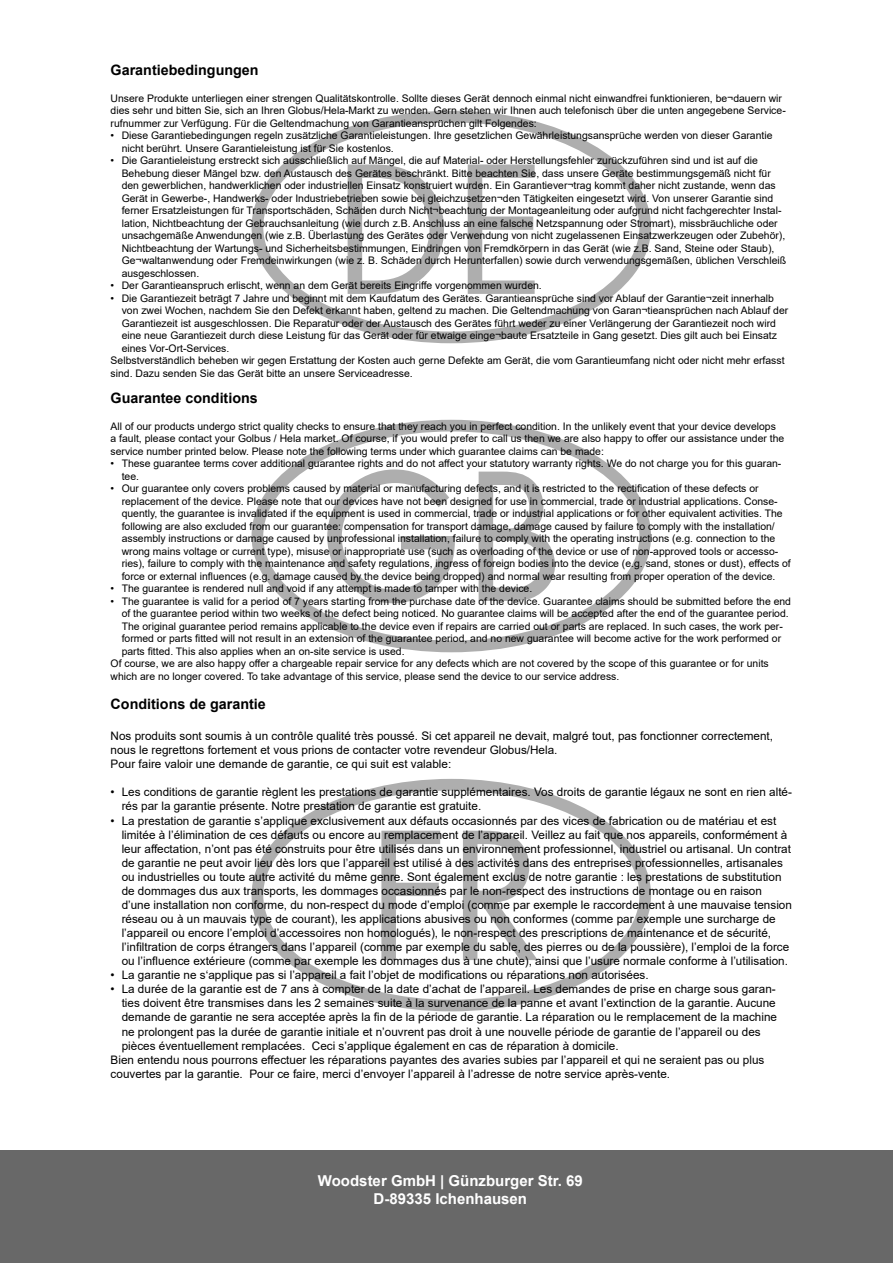
<style>
.page{position:relative;width:893px;height:1263px;background:#fff}
.page>*{position:absolute;margin:0;border:0;box-sizing:border-box;transform-origin:0 0}
.t1{font:193.95px/307px "Futura Boo";color:#000}
.t2{font:700 15px "Arial";color:#fff}
.t3{font:700 14.25px "Arial";color:#000}
.t4{font:11.7px/14.1px "Arial";color:#000}
.t5{font:10.35px/12.5px "Arial";color:#000}
</style>
<div class="page">
<div style="left:0;top:1150px;width:893px;height:113px;background:#686868"></div>
<div style="left:252px;top:111px;width:399px;height:232px;border:12px solid #000;border-radius:50%"></div>
<div style="left:252px;top:420px;width:399px;height:232px;border:12px solid #000;border-radius:50%"></div>
<div style="left:252px;top:779px;width:399px;height:232px;border:12px solid #000;border-radius:50%"></div>
<p class="t3" style="left:111px;top:60px;width:150px">Garantiebedingungen</p>
<p class="t5" style="left:111px;top:92px;width:677px">Unsere Produkte unterliegen einer strengen Qualitätskontrolle. Sollte dieses Gerät dennoch einmal nicht einwandfrei funktionieren, be¬dauern wir dies sehr und bitten Sie, sich an Ihren Globus/Hela-Markt zu wenden. Gern stehen wir Ihnen auch telefonisch über die unten angegebene Service&shy;rufnummer zur Verfügung. Für die Geltendmachung von Garantieansprüchen gilt Folgendes:</p>
<p class="t5" style="left:122px;top:129px;width:652px;text-indent:-11px">• Diese Garantiebedingungen regeln zusätzliche Garantieleistungen. Ihre gesetzlichen Gewährleistungsansprüche werden von dieser Garantie nicht berührt. Unsere Garantieleistung ist für Sie kostenlos.</p>
<p class="t5" style="left:122px;top:154px;width:666px;text-indent:-11px">• Die Garantieleistung erstreckt sich ausschließlich auf Mängel, die auf Material- oder Herstellungsfehler zurückzuführen sind und ist auf die Behebung dieser Mängel bzw. den Austausch des Gerätes beschränkt. Bitte beachten Sie, dass unsere Geräte bestimmungsgemäß nicht für den gewerblichen, handwerklichen oder industriellen Einsatz konstruiert wurden. Ein Garantiever¬trag kommt daher nicht zustande, wenn das Gerät in Gewerbe-, Handwerks- oder Industriebetrieben sowie bei gleichzusetzen¬den Tätigkeiten eingesetzt wird. Von unserer Garantie sind ferner Ersatzleistungen für Transportschäden, Schäden durch Nicht¬beachtung der Montageanleitung oder aufgrund nicht fachgerechter Instal&shy;lation, Nichtbeachtung der Gebrauchsanleitung (wie durch z.B. Anschluss an eine falsche Netzspannung oder Stromart), missbräuchliche oder unsachgemäße Anwendungen (wie z.B. Überlastung des Gerätes oder Verwendung von nicht zugelassenen Einsatzwerkzeugen oder Zubehör), Nichtbeachtung der Wartungs- und Sicherheitsbestimmungen, Eindringen von Fremdkörpern in das Gerät (wie z.B. Sand, Steine oder Staub), Ge¬waltanwendung oder Fremdeinwirkungen (wie z. B. Schäden durch Herunterfallen) sowie durch verwendungsgemäßen, üblichen Verschleiß ausgeschlossen.</p>
<p class="t5" style="left:111px;top:279px;width:433px">• Der Garantieanspruch erlischt, wenn an dem Gerät bereits Eingriffe vorgenommen wurden.</p>
<p class="t5" style="left:111px;top:292px;width:665px">• Die Garantiezeit beträgt 7 Jahre und beginnt mit dem Kaufdatum des Gerätes. Garantieansprüche sind vor Ablauf der Garantie¬zeit innerhalb</p>
<p class="t5" style="left:122px;top:304px;width:668px">von zwei Wochen, nachdem Sie den Defekt erkannt haben, geltend zu machen. Die Geltendmachung von Garan¬tieansprüchen nach Ablauf der</p>
<p class="t5" style="left:122px;top:317px;width:656px">Garantiezeit ist ausgeschlossen. Die Reparatur oder der Austausch des Gerätes führt weder zu einer Verlängerung der Garantiezeit noch wird</p>
<p class="t5" style="left:122px;top:329px;width:657px">eine neue Garantiezeit durch diese Leistung für das Gerät oder für etwaige einge¬baute Ersatzteile in Gang gesetzt. Dies gilt auch bei Einsatz</p>
<p class="t5" style="left:122px;top:342px;width:109px">eines Vor-Ort-Services.</p>
<p class="t5" style="left:111px;top:354px;width:675px">Selbstverständlich beheben wir gegen Erstattung der Kosten auch gerne Defekte am Gerät, die vom Garantieumfang nicht oder nicht mehr erfasst</p>
<p class="t5" style="left:111px;top:367px;width:304px">sind. Dazu senden Sie das Gerät bitte an unsere Serviceadresse.</p>
<p class="t3" style="left:111px;top:388px;width:149px">Guarantee conditions</p>
<p class="t5" style="left:111px;top:420px;width:675px">All of our products undergo strict quality checks to ensure that they reach you in perfect condition. In the unlikely event that your device develops<br>a fault, please contact your Golbus / Hela market. Of course, if you would prefer to call us then we are also happy to offer our assistance under the service number printed below. Please note the following terms under which guarantee claims can be made:</p>
<p class="t5" style="left:122px;top:457px;width:661px;text-indent:-11px">• These guarantee terms cover additional guarantee rights and do not affect your statutory warranty rights. We do not charge you for this guaran&shy;tee.</p>
<p class="t5" style="left:122px;top:482px;width:671px;text-indent:-11px">• Our guarantee only covers problems caused by material or manufacturing defects, and it is restricted to the rectification of these defects or replacement of the device. Please note that our devices have not been designed for use in commercial, trade or industrial applications. Conse&shy;quently, the guarantee is invalidated if the equipment is used in commercial, trade or industrial applications or for other equivalent activities. The following are also excluded from our guarantee: compensation for transport damage, damage caused by failure to comply with the installation/ assembly instructions or damage caused by unprofessional installation, failure to comply with the operating instructions (e.g. connection to the wrong mains voltage or current type), misuse or inappropriate use (such as overloading of the device or use of non-approved tools or accesso&shy;ries), failure to comply with the maintenance and safety regulations, ingress of foreign bodies into the device (e.g. sand, stones or dust), effects of force or external influences (e.g. damage caused by the device being dropped) and normal wear resulting from proper operation of the device.</p>
<p class="t5" style="left:111px;top:582px;width:423px">• The guarantee is rendered null and void if any attempt is made to tamper with the device.</p>
<p class="t5" style="left:111px;top:595px;width:682px">• The guarantee is valid for a period of 7 years starting from the purchase date of the device. Guarantee claims should be submitted before the end</p>
<p class="t5" style="left:122px;top:607px;width:669px">of the guarantee period within two weeks of the defect being noticed. No guarantee claims will be accepted after the end of the guarantee period.</p>
<p class="t5" style="left:122px;top:620px;width:663px">The original guarantee period remains applicable to the device even if repairs are carried out or parts are replaced. In such cases, the work per-</p>
<p class="t5" style="left:122px;top:632px;width:661px">formed or parts fitted will not result in an extension of the guarantee period, and no new guarantee will become active for the work performed or</p>
<p class="t5" style="left:122px;top:645px;width:284px">parts fitted. This also applies when an on-site service is used.</p>
<p class="t5" style="left:111px;top:657px;width:660px">Of course, we are also happy offer a chargeable repair service for any defects which are not covered by the scope of this guarantee or for units</p>
<p class="t5" style="left:111px;top:670px;width:510px">which are no longer covered. To take advantage of this service, please send the device to our service address.</p>
<p class="t3" style="left:111px;top:694px;width:157px">Conditions de garantie</p>
<p class="t4" style="left:111px;top:729px;width:664px">Nos produits sont soumis à un contrôle qualité très poussé. Si cet appareil ne devait, malgré tout, pas fonctionner correctement, nous le regrettons fortement et vous prions de contacter votre revendeur Globus/Hela.<br>Pour faire valoir une demande de garantie, ce qui suit est valable:</p>
<p class="t4" style="left:122px;top:785px;width:672px;text-indent:-11px">• Les conditions de garantie règlent les prestations de garantie supplémentaires. Vos droits de garantie légaux ne sont en rien alté&shy;rés par la garantie présente. Notre prestation de garantie est gratuite.</p>
<p class="t4" style="left:122px;top:813px;width:672px;text-indent:-11px">• La prestation de garantie s’applique exclusivement aux défauts occasionnés par des vices de fabrication ou de matériau et est limitée à l’élimination de ces défauts ou encore au remplacement de l’appareil. Veillez au fait que nos appareils, conformément à leur affectation, n’ont pas été construits pour être utilisés dans un environnement professionnel, industriel ou artisanal. Un contrat de garantie ne peut avoir lieu dès lors que l’appareil est utilisé à des activités dans des entreprises professionnelles, artisanales ou industrielles ou toute autre activité du même genre. Sont également exclus de notre garantie : les prestations de substitution de dommages dus aux transports, les dommages occasionnés par le non-respect des instructions de montage ou en raison d’une installation non conforme, du non-respect du mode d’emploi (comme par exemple le raccordement à une mauvaise tension réseau ou à un mauvais type de courant), les applications abusives ou non conformes (comme par exemple une surcharge de l’appareil ou encore l’emploi d’accessoires non homologués), le non-respect des prescriptions de maintenance et de sécurité, l’infiltration de corps étrangers dans l’appareil (comme par exemple du sable, des pierres ou de la poussière), l’emploi de la force ou l’influence extérieure (comme par exemple les dommages dus à une chute), ainsi que l’usure normale conforme à l’utilisation.</p>
<p class="t4" style="left:111px;top:968px;width:540px">• La garantie ne s‘applique pas si l’appareil a fait l’objet de modifications ou réparations non autorisées.</p>
<p class="t4" style="left:111px;top:982px;width:667px">• La durée de la garantie est de 7 ans à compter de la date d’achat de l’appareil. Les demandes de prise en charge sous garan-</p>
<p class="t4" style="left:122px;top:996px;width:656px">ties doivent être transmises dans les 2 semaines suite à la survenance de la panne et avant l’extinction de la garantie. Aucune</p>
<p class="t4" style="left:122px;top:1010px;width:657px">demande de garantie ne sera acceptée après la fin de la période de garantie. La réparation ou le remplacement de la machine</p>
<p class="t4" style="left:122px;top:1024px;width:641px">ne prolongent pas la durée de garantie initiale et n’ouvrent pas droit à une nouvelle période de garantie de l’appareil ou des</p>
<p class="t4" style="left:122px;top:1038px;width:498px">pièces éventuellement remplacées. Ceci s’applique également en cas de réparation à domicile.</p>
<p class="t4" style="left:111px;top:1052px;width:655px">Bien entendu nous pourrons effectuer les réparations payantes des avaries subies par l’appareil et qui ne seraient pas ou plus</p>
<p class="t4" style="left:111px;top:1066px;width:561px">couvertes par la garantie. Pour ce faire, merci d’envoyer l’appareil à l’adresse de notre service après-vente.</p>
<h1 class="t1" style="left:319px;top:74px;width:246px">DE<br>GB</h1>
<h1 class="t1" style="left:366px;top:741px;width:178px">FR</h1>
<p class="t2" style="left:318px;top:1170px;width:266px">Woodster GmbH | Günzburger Str. 69</p>
<p class="t2" style="left:374px;top:1188px;width:155px">D-89335 Ichenhausen</p>
</div>
